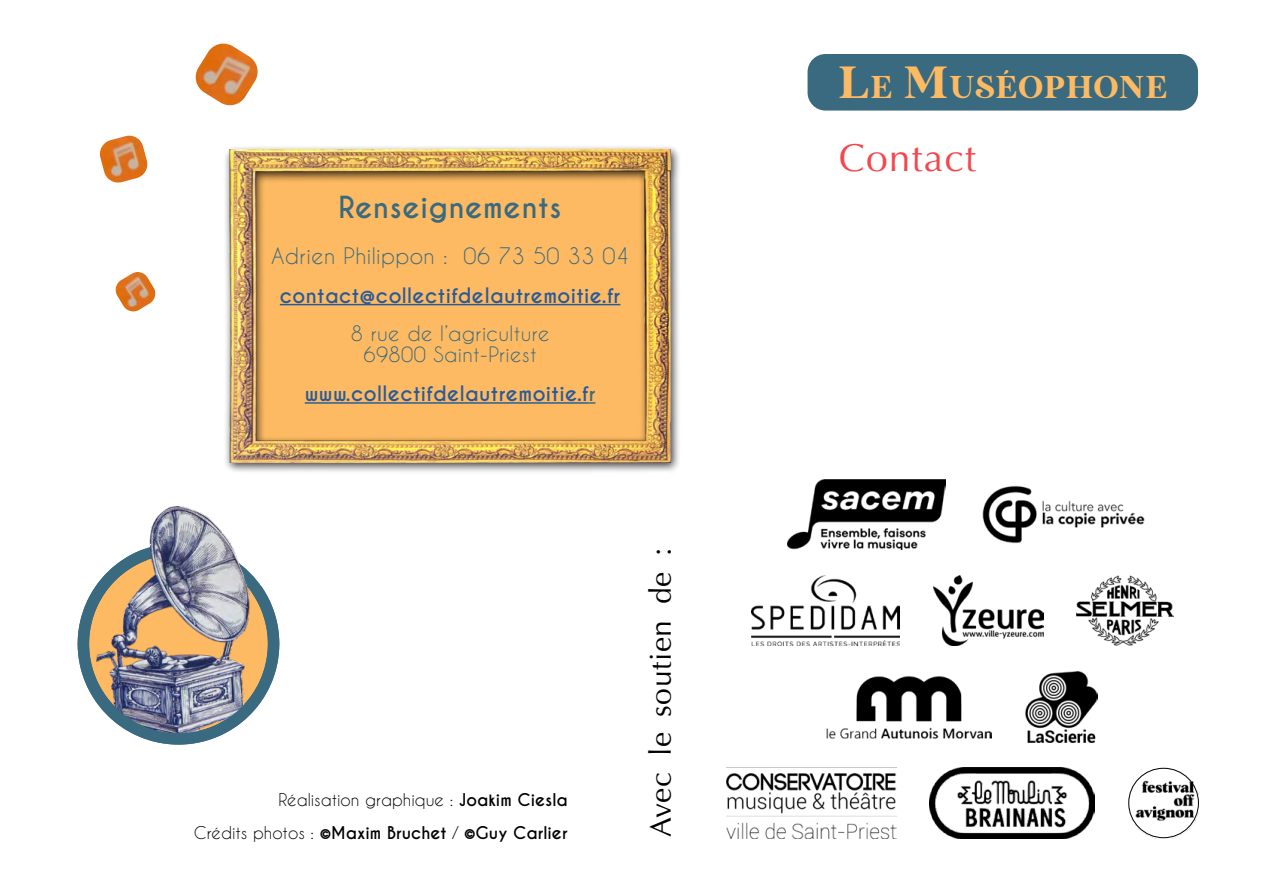
<style>
.page{position:relative;width:1263px;height:893px;background:#fff}
.page>*{position:absolute;margin:0;border:0;box-sizing:border-box;transform-origin:0 0}
.t1{font:39px "Optima";letter-spacing:.03em;color:#f4474d}
.t2{font:31.5px "MADE Sunflower";letter-spacing:.055em;color:#fdba62}
.t3{font:30px "Optima";letter-spacing:.02em;color:#000}
.t4{font:700 28.5px "Caviar Dreams";letter-spacing:.02em;color:#396a80}
.t5{font:21.3px "Caviar Dreams";letter-spacing:.02em;color:#396a80}
.t6{font:700 19.95px "Caviar Dreams";letter-spacing:.02em;color:#275b9b}
.t7{font:19.95px/21.3px "Caviar Dreams";letter-spacing:.02em;color:#396a80;text-align:center}
.t8{font:700 16.5px "Caviar Dreams";color:#000}
.t9{font:16.5px "Caviar Dreams";color:#000}
.s1{color:#396a80}
.s2{font-weight:700}
.s3{font-weight:400}
.s4{font-size:45px}
</style>
<div class="page">
<img style="left:195px;top:44px;width:63px;height:62px">
<img style="left:99px;top:136px;width:49px;height:47px">
<img style="left:115px;top:272px;width:41px;height:40px">
<div style="left:807px;top:54px;width:391px;height:57px;background:#396a80;border-radius:18px"></div>
<img style="left:1025px;top:672px;width:73px;height:70px">
<img style="left:1128px;top:768px;width:71px;height:71px">
<img style="left:826px;top:676px;width:165px;height:63px">
<img style="left:933px;top:575px;width:110px;height:71px">
<img style="left:929px;top:768px;width:166px;height:70px">
<img style="left:727px;top:773px;width:169px;height:65px">
<img style="left:1077px;top:575px;width:96px;height:71px">
<img style="left:751px;top:575px;width:149px;height:71px">
<img style="left:982px;top:485px;width:163px;height:59px">
<img style="left:788px;top:479px;width:158px;height:71px">
<div style="left:1128px;top:768px;width:71px;height:70px;border:1px solid #000;border-radius:50%"></div>
<img style="left:149px;top:506px;width:80px;height:34px">
<img style="left:77px;top:540px;width:203px;height:205px">
<div style="left:223px;top:145px;width:459px;height:329px;background:#000;opacity:.75"></div>
<img style="left:229px;top:149px;width:442px;height:313px">
<h3 class="t4" style="left:339px;top:190px;width:224px">Renseignements</h3>
<p class="t5" style="left:271px;top:243px;width:360px">Adrien Philippon : 06 73 50 33 04</p>
<p class="t6" style="left:280px;top:283px;width:342px">contact@collectifdelautremoitie.fr</p>
<p class="t7" style="left:351px;top:322px;width:200px">8 rue de l’agriculture<br>69800 Saint-Priest</p>
<p class="t6" style="left:305px;top:381px;width:292px">www.collectifdelautremoitie.f<span class="s1">r</span></p>
<p class="t9" style="left:278px;top:790px;width:291px">Réalisation graphique : <span class="s2">Joakim Ciesla</span></p>
<p class="t8" style="left:194px;top:823px;width:375px"><span class="s3">Crédits photos :</span> ©Maxim Bruchet <span class="s3">/</span> ©Guy Carlier</p>
<h3 class="t3" style="left:643px;top:837px;width:290px;rotate:-90deg">Avec le soutien de :</h3>
<h2 class="t2" style="left:839px;top:70px;width:329px"><span class="s4">L</span>E <span class="s4">M</span>USÉOPHONE</h2>
<h1 class="t1" style="left:839px;top:136px;width:139px">Contact</h1>
</div>
